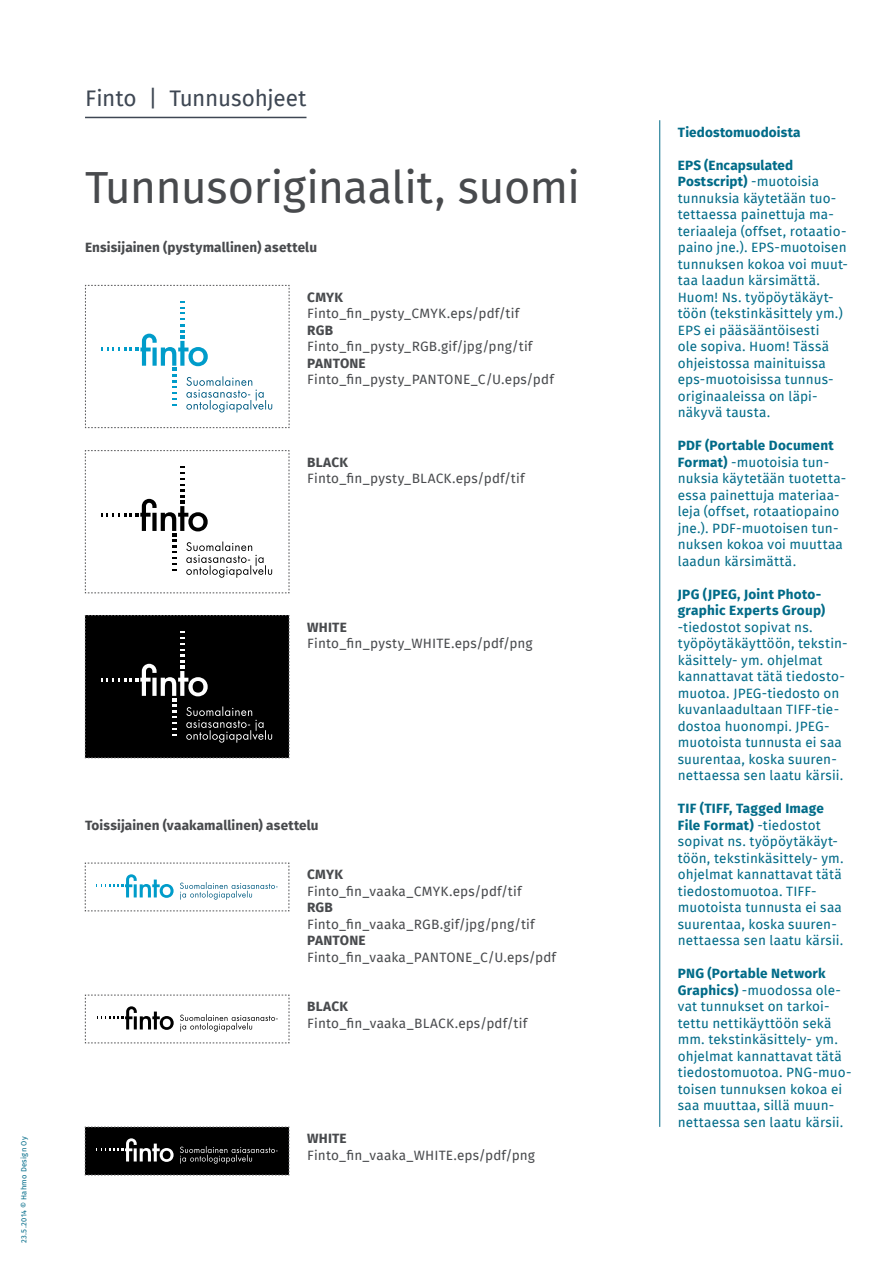
<style>
.page{position:relative;width:893px;height:1263px;background:#fff}
.page>*{position:absolute;margin:0;border:0;box-sizing:border-box;transform-origin:0 0}
.t1{font:45px "Fira Sans";letter-spacing:-.015em;color:#484a4d}
.t2{font:22.5px "Fira Sans";letter-spacing:-.01em;color:#3e4753}
.t3{font:13.5px/16.5px "Fira Sans";letter-spacing:.01em;color:#006b88}
.t4{font:13.5px "Fira Sans";letter-spacing:.015em;color:#484a4d}
.t5{font:700 13.5px "Fira Sans";letter-spacing:.01em;color:#484a4d}
.t6{font:700 13.5px/16.5px "Fira Sans";letter-spacing:.02em;color:#006b88}
.t7{font:7.5px "Fira Sans";letter-spacing:.035em;color:#006b88}
.s1{font-weight:700}
</style>
<div class="page">
<hr style="left:85px;top:117px;width:221px;height:1px;background:#3e4753">
<svg style="left:85px;top:285px;width:205px;height:143px"></svg>
<svg style="left:85px;top:450px;width:205px;height:144px"></svg>
<svg style="left:85px;top:615px;width:205px;height:143px;background:#0f0f0f"></svg>
<svg style="left:85px;top:863px;width:205px;height:49px"></svg>
<svg style="left:85px;top:995px;width:205px;height:49px"></svg>
<svg style="left:85px;top:1127px;width:205px;height:49px;background:#181818"></svg>
<hr style="left:659px;top:120px;width:1px;height:1007px;background:#006b88">
<h2 class="t2" style="left:85px;top:82px;width:223px">Finto | Tunnusohjeet</h2>
<h1 class="t1" style="left:85px;top:156px;width:496px">Tunnusoriginaalit, suomi</h1>
<p class="t5" style="left:85px;top:238px;width:234px">Ensisijainen (pystymallinen) asettelu</p>
<p class="t5" style="left:307px;top:288px;width:37px">CMYK</p>
<p class="t4" style="left:307px;top:304px;width:214px">Finto_fin_pysty_CMYK.eps/pdf/tif</p>
<p class="t5" style="left:307px;top:321px;width:27px">RGB</p>
<p class="t4" style="left:307px;top:337px;width:227px">Finto_fin_pysty_RGB.gif/jpg/png/tif</p>
<p class="t5" style="left:307px;top:354px;width:60px">PANTONE</p>
<p class="t4" style="left:307px;top:370px;width:248px">Finto_fin_pysty_PANTONE_C/U.eps/pdf</p>
<p class="t5" style="left:307px;top:453px;width:42px">BLACK</p>
<p class="t4" style="left:307px;top:469px;width:219px">Finto_fin_pysty_BLACK.eps/pdf/tif</p>
<p class="t5" style="left:307px;top:618px;width:41px">WHITE</p>
<p class="t4" style="left:307px;top:634px;width:227px">Finto_fin_pysty_WHITE.eps/pdf/png</p>
<p class="t7" style="left:19px;top:1243px;width:109px;rotate:-90deg">23.5.2014 © Hahmo Design Oy</p>
<p class="t5" style="left:85px;top:816px;width:235px">Toissijainen (vaakamallinen) asettelu</p>
<p class="t5" style="left:307px;top:865px;width:37px">CMYK</p>
<p class="t4" style="left:307px;top:882px;width:216px">Finto_fin_vaaka_CMYK.eps/pdf/tif</p>
<p class="t5" style="left:307px;top:898px;width:27px">RGB</p>
<p class="t4" style="left:307px;top:915px;width:229px">Finto_fin_vaaka_RGB.gif/jpg/png/tif</p>
<p class="t5" style="left:307px;top:931px;width:60px">PANTONE</p>
<p class="t4" style="left:307px;top:948px;width:251px">Finto_fin_vaaka_PANTONE_C/U.eps/pdf</p>
<p class="t5" style="left:307px;top:997px;width:42px">BLACK</p>
<p class="t4" style="left:307px;top:1014px;width:221px">Finto_fin_vaaka_BLACK.eps/pdf/tif</p>
<p class="t5" style="left:307px;top:1129px;width:41px">WHITE</p>
<p class="t4" style="left:307px;top:1146px;width:229px">Finto_fin_vaaka_WHITE.eps/pdf/png</p>
<p class="t6" style="left:678px;top:125px;width:124px">Tiedostomuodoista</p>
<p class="t3" style="left:678px;top:158px;width:172px"><span class="s1">EPS (Encapsulated<br>Postscript)</span> -muotoisia tunnuksia käytetään tuo&shy;tettaessa painettuja ma&shy;teriaaleja (offset, rotaatio&shy;paino jne.). EPS-muotoisen tunnuksen kokoa voi muut&shy;taa laadun kärsimättä.<br>Huom! Ns. työpöytäkäyt&shy;töön (tekstinkäsittely ym.)<br>EPS ei pääsääntöisesti<br>ole sopiva. Huom! Tässä ohjeistossa mainituissa eps-muotoisissa tunnus&shy;originaaleissa on läpi&shy;näkyvä tausta.</p>
<p class="t3" style="left:678px;top:438px;width:170px"><span class="s1">PDF (Portable Document<br>Format)</span> -muotoisia tun&shy;nuksia käytetään tuotetta&shy;essa painettuja materiaa&shy;leja (offset, rotaatiopaino jne.). PDF-muotoisen tun&shy;nuksen kokoa voi muuttaa laadun kärsimättä.</p>
<p class="t6" style="left:678px;top:587px;width:149px">JPG (JPEG, Joint Photo&shy;graphic Experts Group)</p>
<p class="t3" style="left:678px;top:620px;width:170px">-tiedostot sopivat ns. työpöytäkäyttöön, tekstin&shy;käsittely- ym. ohjelmat kannattavat tätä tiedosto&shy;muotoa. JPEG-tiedosto on kuvanlaadultaan TIFF-tie&shy;dostoa huonompi. JPEG&shy;muotoista tunnusta ei saa suurentaa, koska suuren&shy;nettaessa sen laatu kärsii.</p>
<p class="t3" style="left:678px;top:801px;width:167px"><span class="s1">TIF (TIFF, Tagged Image<br>File Format)</span> -tiedostot sopivat ns. työpöytäkäyt&shy;töön, tekstinkäsittely- ym. ohjelmat kannattavat tätä tiedostomuotoa. TIFF&shy;muotoista tunnusta ei saa suurentaa, koska suuren&shy;nettaessa sen laatu kärsii.</p>
<p class="t3" style="left:678px;top:966px;width:175px"><span class="s1">PNG (Portable Network<br>Graphics)</span> -muodossa ole&shy;vat tunnukset on tarkoi&shy;tettu nettikäyttöön sekä mm. tekstinkäsittely- ym. ohjelmat kannattavat tätä tiedostomuotoa. PNG-muo&shy;toisen tunnuksen kokoa ei saa muuttaa, sillä muun&shy;nettaessa sen laatu kärsii.</p>
</div>
